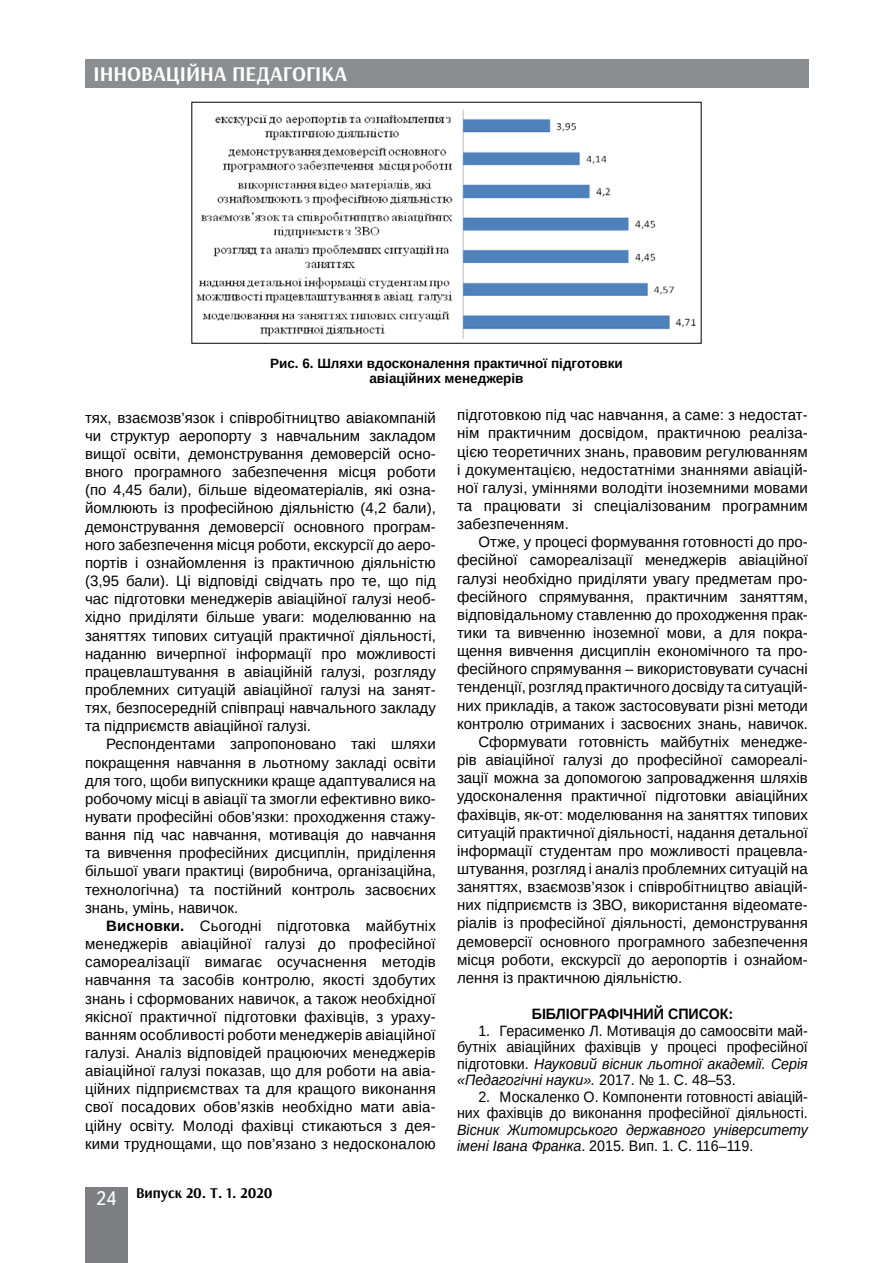
<style>
.page{position:relative;width:893px;height:1263px;background:#fff}
.page>*{position:absolute;margin:0;border:0;box-sizing:border-box;transform-origin:0 0}
.t1{font:700 21px "Arsenal";color:#fff}
.t2{font:15px/18.1px "Arimo";color:#000;text-align:justify}
.t3{font:15px/16.5px "Arimo";color:#000;text-align:justify;scale:.95 1}
.t4{font:italic 15px/16.5px "Arimo";color:#000;scale:.95 1}
.t5{font:700 15px "Arimo";color:#000;scale:.95 1}
.t6{font:700 15px "Arsenal";color:#000}
.t7{font:700 13.5px/15px "Arimo";color:#000;text-align:center}
.s1{font-weight:700}
.s2{font-family:"Ukrainian Text";font-weight:400;font-size:19.5px;color:#fff}
.s3{font-style:italic}
.s4{font-style:normal}
</style>
<div class="page">
<div style="left:85px;top:59px;width:723px;height:29px;background:#8b8e90"></div>
<div style="left:85px;top:1186px;width:43px;height:76px;background:#7d7e81"></div>
<img style="left:196px;top:109px;width:500px;height:230px">
<h1 class="t1" style="left:94px;top:61px;width:255px">ІННОВАЦІЙНА ПЕДАГОГІКА</h1>
<p class="t7" style="left:270px;top:356px;width:354px">Рис. 6. Шляхи вдосконалення практичної підготовки авіаційних менеджерів</p>
<p class="t2" style="left:85px;top:408px;width:352px">тях, взаємозв’язок і співробітництво авіакомпаній чи структур аеропорту з навчальним закладом вищої освіти, демонстрування демоверсій осно&shy;вного програмного забезпечення місця роботи (по 4,45 бали), більше відеоматеріалів, які озна&shy;йомлюють із професійною діяльністю (4,2 бали), демонстрування демоверсії основного програм&shy;ного забезпечення місця роботи, екскурсії до аеро&shy;портів і ознайомлення із практичною діяльністю (3,95 бали). Ці відповіді свідчать про те, що під час підготовки менеджерів авіаційної галузі необ&shy;хідно приділяти більше уваги: моделюванню на заняттях типових ситуацій практичної діяльності, наданню вичерпної інформації про можливості працевлаштування в авіаційній галузі, розгляду проблемних ситуацій авіаційної галузі на занят&shy;тях, безпосередній співпраці навчального закладу та підприємств авіаційної галузі.</p>
<p class="t2" style="left:85px;top:735px;width:352px;text-indent:21px">Респондентами запропоновано такі шляхи покращення навчання в льотному закладі освіти для того, щоби випускники краще адаптувалися на робочому місці в авіації та змогли ефективно вико&shy;нувати професійні обов’язки: проходження стажу&shy;вання під час навчання, мотивація до навчання та вивчення професійних дисциплін, приділення більшої уваги практиці (виробнича, організаційна, технологічна) та постійний контроль засвоєних знань, умінь, навичок.</p>
<p class="t2" style="left:85px;top:917px;width:352px;text-indent:21px"><span class="s1">Висновки.</span> Сьогодні підготовка майбутніх менеджерів авіаційної галузі до професійної самореалізації вимагає осучаснення методів навчання та засобів контролю, якості здобутих знань і сформованих навичок, а також необхідної якісної практичної підготовки фахівців, з ураху&shy;ванням особливості роботи менеджерів авіаційної галузі. Аналіз відповідей працюючих менеджерів авіаційної галузі показав, що для роботи на авіа&shy;ційних підприємствах та для кращого виконання свої посадових обов’язків необхідно мати авіа&shy;ційну освіту. Молоді фахівці стикаються з дея&shy;кими труднощами, що пов’язано з недосконалою</p>
<p class="t6" style="left:96px;top:1183px;width:178px"><span class="s2">24</span> Випуск 20. Т. 1. 2020</p>
<p class="t2" style="left:457px;top:406px;width:352px">підготовкою під час навчання, а саме: з недостат&shy;нім практичним досвідом, практичною реаліза&shy;цією теоретичних знань, правовим регулюванням і документацією, недостатніми знаннями авіацій&shy;ної галузі, уміннями володіти іноземними мовами та працювати зі спеціалізованим програмним забезпеченням.</p>
<p class="t2" style="left:478px;top:533px;width:331px">Отже, у процесі формування готовності до про-</p>
<p class="t2" style="left:457px;top:551px;width:352px">фесійної самореалізації менеджерів авіаційної</p>
<p class="t2" style="left:457px;top:569px;width:352px">галузі необхідно приділяти увагу предметам про-</p>
<p class="t2" style="left:457px;top:587px;width:352px">фесійного спрямування, практичним заняттям,</p>
<p class="t2" style="left:457px;top:606px;width:352px">відповідальному ставленню до проходження прак-</p>
<p class="t2" style="left:457px;top:624px;width:352px">тики та вивченню іноземної мови, а для покра-</p>
<p class="t2" style="left:457px;top:642px;width:352px">щення вивчення дисциплін економічного та про-</p>
<p class="t2" style="left:457px;top:660px;width:352px">фесійного спрямування – використовувати сучасні</p>
<p class="t2" style="left:457px;top:678px;width:352px">тенденції, розгляд практичного досвіду та ситуацій-</p>
<p class="t2" style="left:457px;top:696px;width:352px">них прикладів, а також застосовувати різні методи</p>
<p class="t2" style="left:457px;top:715px;width:352px">контролю отриманих і засвоєних знань, навичок.</p>
<p class="t2" style="left:478px;top:733px;width:331px">Сформувати готовність майбутніх менедже-</p>
<p class="t2" style="left:457px;top:751px;width:352px">рів авіаційної галузі до професійної самореалі-</p>
<p class="t2" style="left:457px;top:769px;width:352px">зації можна за допомогою запровадження шляхів</p>
<p class="t2" style="left:457px;top:787px;width:352px">удосконалення практичної підготовки авіаційних</p>
<p class="t2" style="left:457px;top:805px;width:352px">фахівців, як-от: моделювання на заняттях типових</p>
<p class="t2" style="left:457px;top:823px;width:352px">ситуацій практичної діяльності, надання детальної</p>
<p class="t2" style="left:457px;top:842px;width:352px">інформації студентам про можливості працевла-</p>
<p class="t2" style="left:457px;top:860px;width:352px">штування, розгляд і аналіз проблемних ситуацій на</p>
<p class="t2" style="left:457px;top:878px;width:352px">заняттях, взаємозв’язок і співробітництво авіацій-</p>
<p class="t2" style="left:457px;top:896px;width:352px">них підприємств із ЗВО, використання відеомате-</p>
<p class="t2" style="left:457px;top:914px;width:352px">ріалів із професійної діяльності, демонстрування</p>
<p class="t2" style="left:457px;top:932px;width:352px">демоверсії основного програмного забезпечення</p>
<p class="t2" style="left:457px;top:950px;width:352px">місця роботи, екскурсії до аеропортів і ознайом-</p>
<p class="t2" style="left:457px;top:969px;width:227px">лення із практичною діяльністю.</p>
<p class="t5" style="left:532px;top:1004px;width:214px">БІБЛІОГРАФІЧНИЙ СПИСОК:</p>
<p class="t3" style="left:457px;top:1022px;width:371px;text-indent:21px">1. Герасименко Л. Мотивація до самоосвіти май&shy;бутніх авіаційних фахівців у процесі професійної підготовки. <span class="s3">Науковий вісник льотної академії. Серія «Педагогічні науки».</span> 2017. № 1. С. 48–53.</p>
<p class="t3" style="left:457px;top:1088px;width:371px;text-align:right">2. Москаленко О. Компоненти готовності авіацій&shy;них фахівців до виконання професійної діяльності.</p>
<p class="t4" style="left:457px;top:1121px;width:371px">Вісник Житомирського державного університету імені Івана Франка<span class="s4">. 2015. Вип. 1. С. 116–119.</span></p>
</div>
